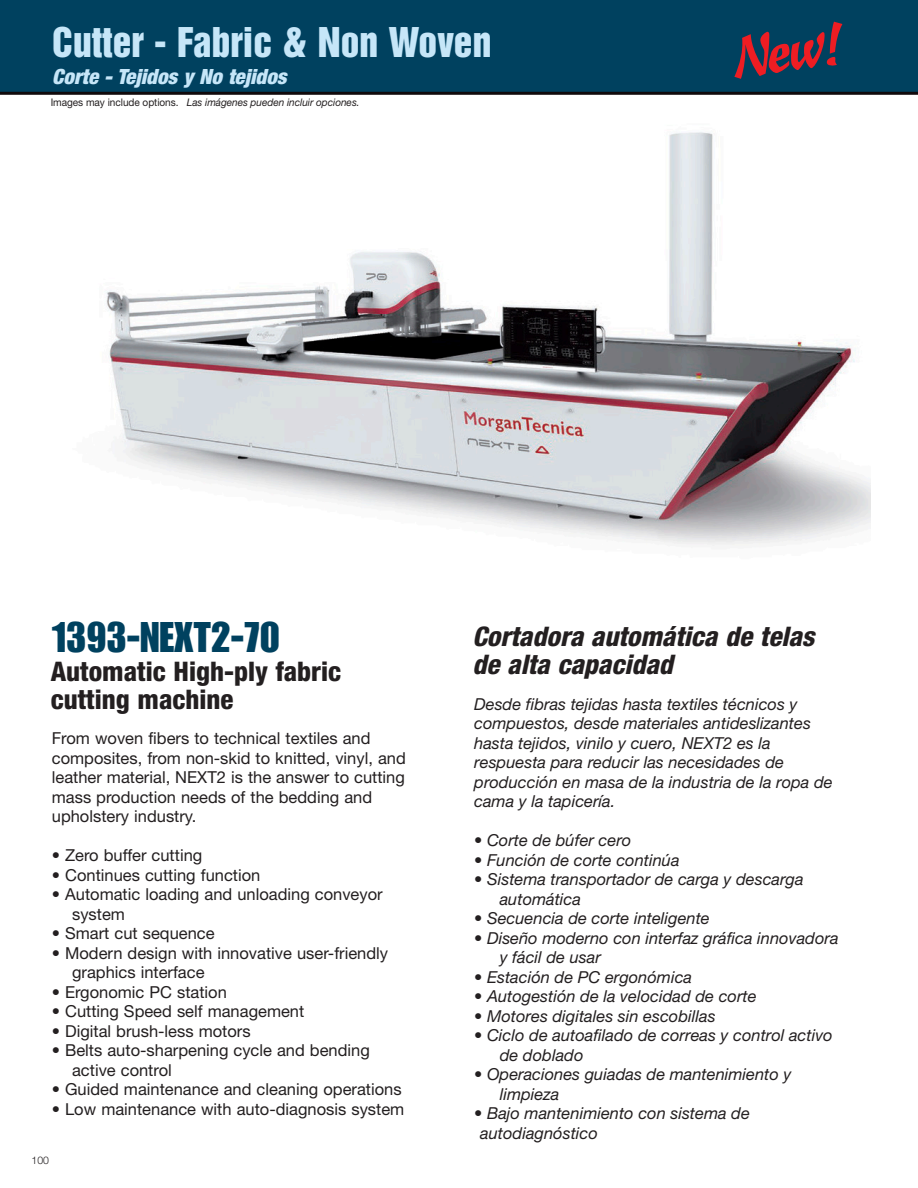
<style>
.page{position:relative;width:918px;height:1188px;background:#fff}
.page>*{position:absolute;margin:0;border:0;box-sizing:border-box;transform-origin:0 0}
.t1{font:42px "Impact LT Std";color:#00415f}
.t2{font:37.5px "Helvetica Inserat LT Std";color:#c6e6f8}
.t3{font:italic 800 condensed 27px/28.5px "Helvetica Neue LT Std";color:#231f20}
.t4{font:800 condensed 27px "Helvetica Neue LT Std";color:#231f20}
.t5{font:italic 900 condensed 21px "Helvetica Neue LT Std";color:#c6e6f8}
.t6{font:italic 16.5px "Helvetica Neue LT Std";color:#231f20}
.t7{font:16.5px "Helvetica Neue LT Std";color:#231f20}
.t8{font:italic 10.5px "Helvetica Neue LT Std";letter-spacing:-.005em;color:#231f20;scale:.96 1}
.t9{font:300 10.5px "Helvetica Neue LT Std";color:#231f20}
.s1{font-style:normal}
</style>
<div class="page">
<div style="left:0;top:0;width:918px;height:92px;background:#00415f"></div>
<hr style="left:0;top:92px;width:918px;height:3px;background:#110a0c">
<svg style="left:734px;top:22px;width:108px;height:57px"></svg>
<img style="left:106px;top:132px;width:764px;height:415px">
<p class="t2" style="left:52px;top:20px;width:441px">Cutter - Fabric &amp; Non Woven</p>
<p class="t5" style="left:52px;top:64px;width:236px">Corte - Tejidos y No tejidos</p>
<p class="t8" style="left:51px;top:95px;width:323px"><span class="s1">Images may include options.</span> Las imágenes pueden incluir opciones.</p>
<p class="t1" style="left:51px;top:613px;width:231px">1393-NEXT2-70</p>
<p class="t4" style="left:51px;top:654px;width:292px">Automatic High-ply fabric</p>
<p class="t4" style="left:51px;top:683px;width:184px">cutting machine</p>
<p class="t7" style="left:52px;top:728px;width:320px">From woven fibers to technical textiles and</p>
<p class="t7" style="left:52px;top:748px;width:355px">composites, from non-skid to knitted, vinyl, and</p>
<p class="t7" style="left:52px;top:767px;width:355px">leather material, NEXT2 is the answer to cutting</p>
<p class="t7" style="left:52px;top:787px;width:322px">mass production needs of the bedding and</p>
<p class="t7" style="left:52px;top:806px;width:146px">upholstery industry.</p>
<p class="t7" style="left:52px;top:845px;width:152px">• Zero buffer cutting</p>
<p class="t7" style="left:52px;top:865px;width:210px">• Continues cutting function</p>
<p class="t7" style="left:52px;top:884px;width:332px">• Automatic loading and unloading conveyor</p>
<p class="t7" style="left:72px;top:904px;width:54px">system</p>
<p class="t7" style="left:52px;top:923px;width:164px">• Smart cut sequence</p>
<p class="t7" style="left:52px;top:943px;width:338px">• Modern design with innovative user-friendly</p>
<p class="t7" style="left:72px;top:962px;width:134px">graphics interface</p>
<p class="t7" style="left:52px;top:982px;width:177px">• Ergonomic PC station</p>
<p class="t7" style="left:52px;top:1001px;width:254px">• Cutting Speed self management</p>
<p class="t7" style="left:52px;top:1021px;width:200px">• Digital brush-less motors</p>
<p class="t7" style="left:52px;top:1040px;width:320px">• Belts auto-sharpening cycle and bending</p>
<p class="t7" style="left:72px;top:1060px;width:101px">active control</p>
<p class="t7" style="left:52px;top:1079px;width:351px">• Guided maintenance and cleaning operations</p>
<p class="t7" style="left:52px;top:1099px;width:354px">• Low maintenance with auto-diagnosis system</p>
<p class="t9" style="left:32px;top:1154px;width:19px">100</p>
<p class="t3" style="left:472px;top:622px;width:343px">Cortadora automática de telas de alta capacidad</p>
<p class="t6" style="left:474px;top:694px;width:325px">Desde fibras tejidas hasta textiles técnicos y</p>
<p class="t6" style="left:474px;top:713px;width:338px">compuestos, desde materiales antideslizantes</p>
<p class="t6" style="left:474px;top:733px;width:298px">hasta tejidos, vinilo y cuero, NEXT2 es la</p>
<p class="t6" style="left:474px;top:752px;width:311px">respuesta para reducir las necesidades de</p>
<p class="t6" style="left:474px;top:772px;width:360px">producción en masa de la industria de la ropa de</p>
<p class="t6" style="left:474px;top:791px;width:143px">cama y la tapicería.</p>
<p class="t6" style="left:474px;top:830px;width:159px">• Corte de búfer cero</p>
<p class="t6" style="left:474px;top:850px;width:207px">• Función de corte continúa</p>
<p class="t6" style="left:474px;top:869px;width:331px">• Sistema transportador de carga y descarga</p>
<p class="t6" style="left:500px;top:889px;width:83px">automática</p>
<p class="t6" style="left:474px;top:908px;width:237px">• Secuencia de corte inteligente</p>
<p class="t6" style="left:474px;top:928px;width:366px">• Diseño moderno con interfaz gráfica innovadora</p>
<p class="t6" style="left:500px;top:947px;width:103px">y fácil de usar</p>
<p class="t6" style="left:474px;top:967px;width:219px">• Estación de PC ergonómica</p>
<p class="t6" style="left:474px;top:986px;width:284px">• Autogestión de la velocidad de corte</p>
<p class="t6" style="left:474px;top:1006px;width:243px">• Motores digitales sin escobillas</p>
<p class="t6" style="left:474px;top:1025px;width:360px">• Ciclo de autoafilado de correas y control activo</p>
<p class="t6" style="left:500px;top:1045px;width:85px">de doblado</p>
<p class="t6" style="left:474px;top:1064px;width:319px">• Operaciones guiadas de mantenimiento y</p>
<p class="t6" style="left:500px;top:1084px;width:61px">limpieza</p>
<p class="t6" style="left:474px;top:1103px;width:277px">• Bajo mantenimiento con sistema de</p>
<p class="t6" style="left:480px;top:1123px;width:119px">autodiagnóstico</p>
</div>
